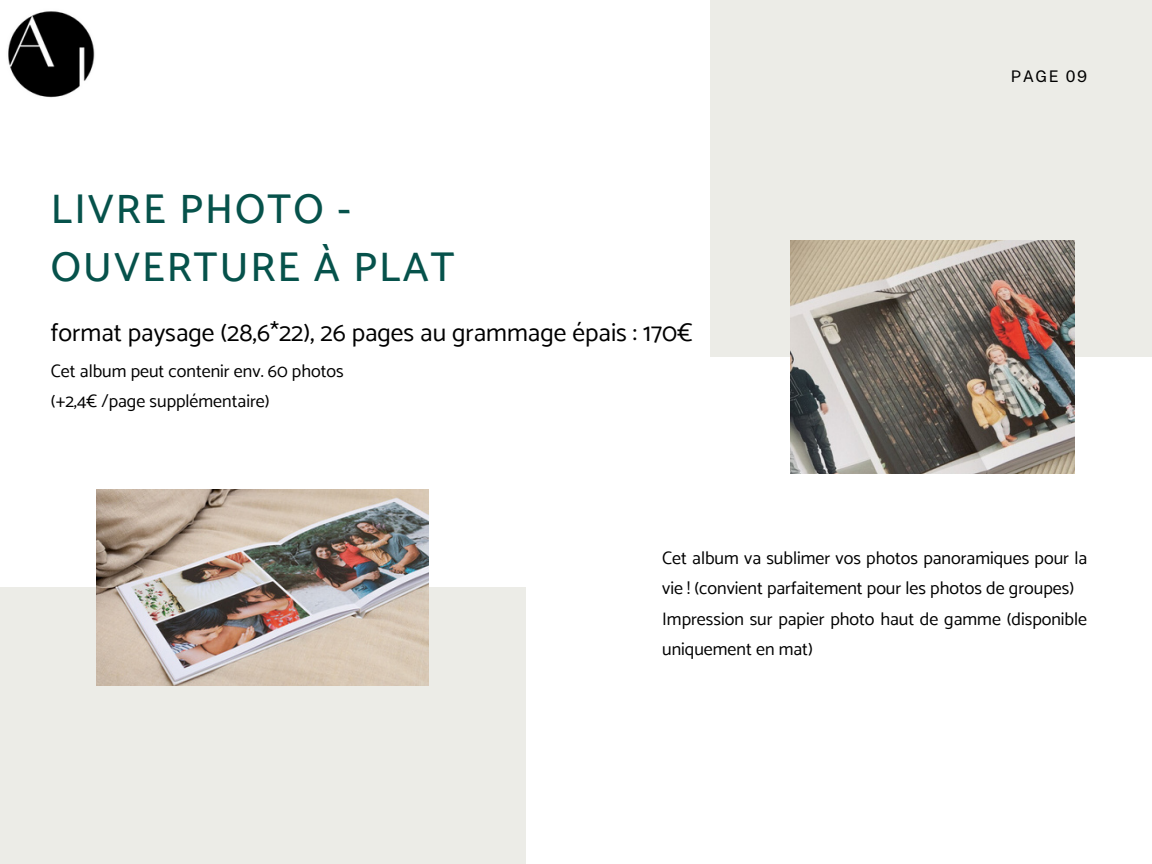
<style>
.page{position:relative;width:1152px;height:864px;background:#fff}
.page>*{position:absolute;margin:0;border:0;box-sizing:border-box;transform-origin:0 0}
.t1{font:500 41.55px/57.3px "Catamaran";letter-spacing:.05em;color:#06524b}
.t2{font:25.5px "Catamaran";color:#000}
.t3{font:18px/30.3px "Catamaran";color:#000}
.t4{font:16.05px "Public Sans";letter-spacing:.1em;color:#000}
</style>
<div class="page">
<div style="left:0;top:588px;width:526px;height:276px;background:#ecece7"></div>
<img style="left:97px;top:490px;width:332px;height:196px">
<div style="left:711px;top:0;width:441px;height:357px;background:#ecece7"></div>
<img style="left:791px;top:240px;width:283px;height:233px">
<img style="left:8px;top:11px;width:87px;height:87px">
<h2 class="t1" style="left:51px;top:180px;width:405px">LIVRE PHOTO -<br>OUVERTURE À PLAT</h2>
<p class="t2" style="left:51px;top:317px;width:643px">format paysage (28,6*22), 26 pages au grammage épais : 170€</p>
<p class="t3" style="left:51px;top:355px;width:294px">Cet album peut contenir env. 60 photos (+2,4€ /page supplémentaire)</p>
<p class="t4" style="left:1011px;top:66px;width:78px">PAGE 09</p>
<h1 class="t3" style="left:662px;top:543px;width:426px">Cet album va sublimer vos photos panoramiques pour la vie ! (convient parfaitement pour les photos de groupes)<br>Impression sur papier photo haut de gamme (disponible uniquement en mat)</h1>
</div>
